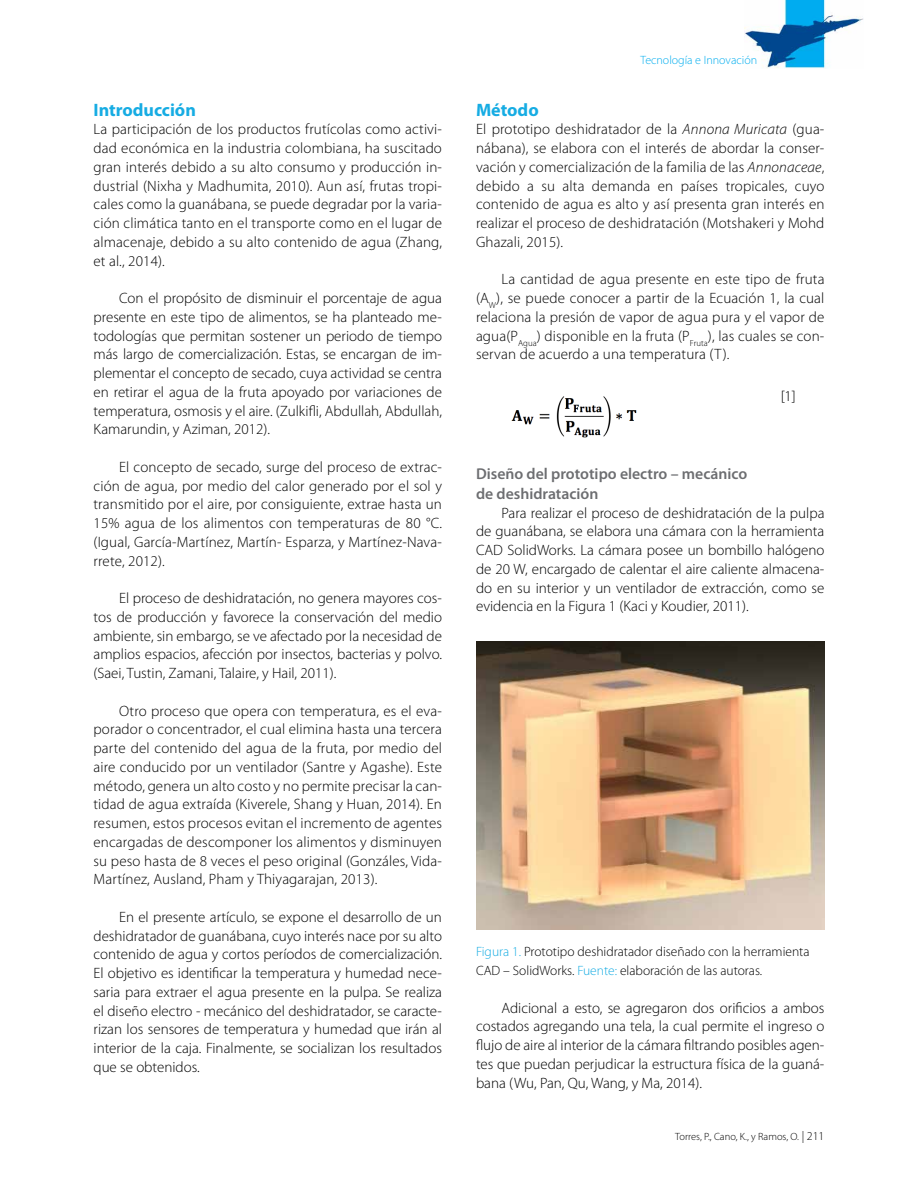
<style>
.page{position:relative;width:918px;height:1188px;background:#fff}
.page>*{position:absolute;margin:0;border:0;box-sizing:border-box;transform-origin:0 0}
.t1{font:700 18px "Myriad Pro";color:#16ace3}
.t2{font:600 15.75px/19.5px "Myriad Pro";color:#6d6e71}
.t3{font:300 15px/18.8px "Myriad Pro";letter-spacing:.005em;color:#000;text-align:justify}
.t4{font:300 13.5px/18.8px "Myriad Pro";color:#000}
.t5{font:300 12px "Myriad Pro";color:#00adef}
.t6{font:300 10.5px "Myriad Pro";color:#000}
.s1{font-style:italic}
.s2{color:#16ace3}
.s3{font-size:12px}
</style>
<div class="page">
<img style="left:744px;top:0;width:119px;height:68px">
<img style="left:511px;top:396px;width:126px;height:42px">
<img style="left:476px;top:641px;width:348px;height:288px">
<p class="t1" style="left:94px;top:99px;width:104px">Introducción</p>
<p class="t3" style="left:94px;top:120px;width:350px">La participación de los productos frutícolas como activi&shy;dad económica en la industria colombiana, ha suscitado gran interés debido a su alto consumo y producción in&shy;dustrial (Nixha y Madhumita, 2010). Aun así, frutas tropi&shy;cales como la guanábana, se puede degradar por la varia&shy;ción climática tanto en el transporte como en el lugar de almacenaje, debido a su alto contenido de agua (Zhang, et al., 2014).</p>
<p class="t3" style="left:94px;top:289px;width:350px;text-indent:26px">Con el propósito de disminuir el porcentaje de agua presente en este tipo de alimentos, se ha planteado me&shy;todologías que permitan sostener un periodo de tiempo más largo de comercialización. Estas, se encargan de im&shy;plementar el concepto de secado, cuya actividad se centra en retirar el agua de la fruta apoyado por variaciones de temperatura, osmosis y el aire. (Zulkifli, Abdullah, Abdullah, Kamarundin, y Aziman, 2012).</p>
<p class="t3" style="left:94px;top:458px;width:350px;text-indent:26px">El concepto de secado, surge del proceso de extrac&shy;ción de agua, por medio del calor generado por el sol y transmitido por el aire, por consiguiente, extrae hasta un 15% agua de los alimentos con temperaturas de 80 °C. (Igual, García-Martínez, Martín- Esparza, y Martínez-Nava&shy;rrete, 2012).</p>
<p class="t3" style="left:94px;top:589px;width:350px;text-indent:26px">El proceso de deshidratación, no genera mayores cos&shy;tos de producción y favorece la conservación del medio ambiente, sin embargo, se ve afectado por la necesidad de amplios espacios, afección por insectos, bacterias y polvo. (Saei, Tustin, Zamani, Talaire, y Hail, 2011).</p>
<p class="t3" style="left:94px;top:701px;width:350px;text-indent:26px">Otro proceso que opera con temperatura, es el eva&shy;porador o concentrador, el cual elimina hasta una tercera parte del contenido del agua de la fruta, por medio del aire conducido por un ventilador (Santre y Agashe). Este método, genera un alto costo y no permite precisar la can&shy;tidad de agua extraída (Kiverele, Shang y Huan, 2014). En resumen, estos procesos evitan el incremento de agentes encargadas de descomponer los alimentos y disminuyen su peso hasta de 8 veces el peso original (Gonzáles, Vida-Martínez, Ausland, Pham y Thiyagarajan, 2013).</p>
<p class="t3" style="left:94px;top:908px;width:350px;text-indent:26px">En el presente artículo, se expone el desarrollo de un deshidratador de guanábana, cuyo interés nace por su alto contenido de agua y cortos períodos de comercialización.<br>El objetivo es identificar la temperatura y humedad nece&shy;saria para extraer el agua presente en la pulpa. Se realiza el diseño electro - mecánico del deshidratador, se caracte&shy;rizan los sensores de temperatura y humedad que irán al interior de la caja. Finalmente, se socializan los resultados que se obtenidos.</p>
<p class="t5" style="left:641px;top:54px;width:118px">Tecnología e Innovación</p>
<p class="t1" style="left:476px;top:99px;width:64px">Método</p>
<p class="t3" style="left:476px;top:120px;width:350px">El prototipo deshidratador de la <span class="s1">Annona Muricata</span> (gua&shy;nábana), se elabora con el interés de abordar la conser&shy;vación y comercialización de la familia de las <span class="s1">Annonaceae</span>, debido a su alta demanda en países tropicales, cuyo contenido de agua es alto y así presenta gran interés en realizar el proceso de deshidratación (Motshakeri y Mohd Ghazali, 2015).</p>
<p class="t3" style="left:476px;top:270px;width:350px;text-indent:26px">La cantidad de agua presente en este tipo de fruta (A<sub>W</sub>), se puede conocer a partir de la Ecuación 1, la cual relaciona la presión de vapor de agua pura y el vapor de agua(P<sub>Agua</sub>) disponible en la fruta (P<sub>Fruta</sub>), las cuales se con&shy;servan de acuerdo a una temperatura (T).</p>
<p class="t3" style="left:781px;top:387px;width:17px">[1]</p>
<p class="t2" style="left:476px;top:465px;width:273px">Diseño del prototipo electro – mecánico de deshidratación</p>
<p class="t3" style="left:476px;top:503px;width:350px;text-indent:26px">Para realizar el proceso de deshidratación de la pulpa de guanábana, se elabora una cámara con la herramienta CAD SolidWorks. La cámara posee un bombillo halógeno de 20 W, encargado de calentar el aire caliente almacena&shy;do en su interior y un ventilador de extracción, como se evidencia en la Figura 1 (Kaci y Koudier, 2011).</p>
<p class="t4" style="left:476px;top:943px;width:335px"><span class="s2">Figura 1.</span> Prototipo deshidratador diseñado con la herramienta<br>CAD – SolidWorks. <span class="s2">Fuente:</span> elaboración de las autoras.</p>
<p class="t3" style="left:476px;top:998px;width:350px;text-indent:26px">Adicional a esto, se agregaron dos orificios a ambos costados agregando una tela, la cual permite el ingreso o flujo de aire al interior de la cámara filtrando posibles agen&shy;tes que puedan perjudicar la estructura física de la guaná&shy;bana (Wu, Pan, Qu, Wang, y Ma, 2014).</p>
<p class="t6" style="left:675px;top:1131px;width:151px">Torres, P., Cano, K., y Ramos, O. <span class="s3">| 211</span></p>
</div>
